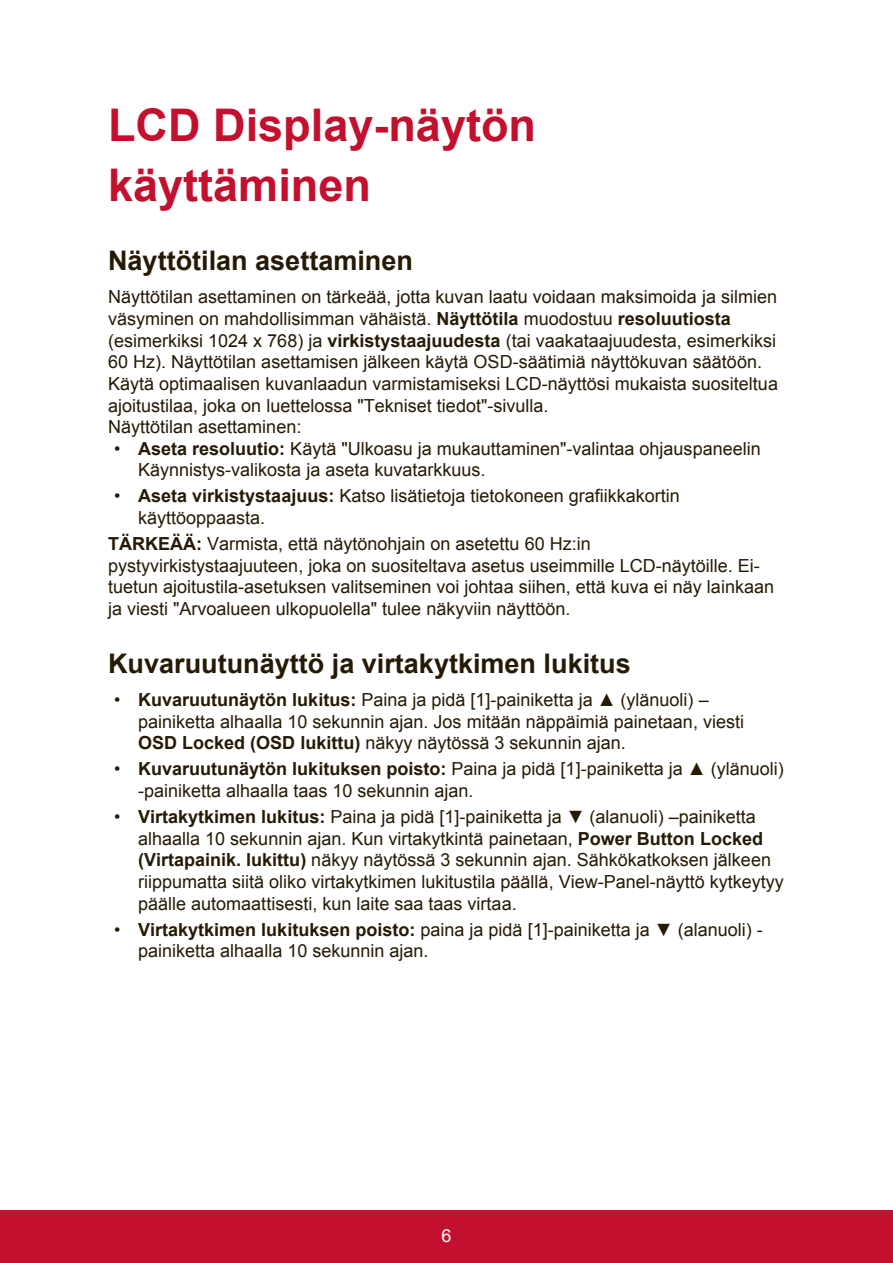
<style>
.page{position:relative;width:893px;height:1263px;background:#fff}
.page>*{position:absolute;margin:0;border:0;box-sizing:border-box;transform-origin:0 0}
.t1{font:700 45px/59.8px "Arial";color:#c3102f}
.t2{font:700 27px "Arial";color:#251a05}
.t3{font:18px/21.6px "Arial";color:#251a05}
.t4{font:18px "Arial";color:#fff}
.s1{font-weight:700}
</style>
<div class="page">
<div style="left:0;top:1210px;width:892px;height:53px;background:#c3102f"></div>
<h1 class="t1" style="left:108px;top:96px;width:429px">LCD Display-näytön käyttäminen</h1>
<h2 class="t2" style="left:108px;top:242px;width:306px">Näyttötilan asettaminen</h2>
<p class="t3" style="left:108px;top:286px;width:671px">Näyttötilan asettaminen on tärkeää, jotta kuvan laatu voidaan maksimoida ja silmien väsyminen on mahdollisimman vähäistä. <span class="s1">Näyttötila</span> muodostuu <span class="s1">resoluutiosta </span>(esimerkiksi 1024 x 768) ja <span class="s1">virkistystaajuudesta</span> (tai vaakataajuudesta, esimerkiksi 60 Hz). Näyttötilan asettamisen jälkeen käytä OSD-säätimiä näyttökuvan säätöön.<br>Käytä optimaalisen kuvanlaadun varmistamiseksi LCD-näyttösi mukaista suositeltua ajoitustilaa, joka on luettelossa "Tekniset tiedot"-sivulla.<br>Näyttötilan asettaminen:</p>
<p class="t3" style="left:138px;top:438px;width:624px;text-indent:-24px">• <span class="s1">Aseta resoluutio:</span> Käytä "Ulkoasu ja mukauttaminen"-valintaa ohjauspaneelin<br>Käynnistys-valikosta ja aseta kuvatarkkuus.</p>
<p class="t3" style="left:138px;top:485px;width:543px;text-indent:-24px">• <span class="s1">Aseta virkistystaajuus:</span> Katso lisätietoja tietokoneen grafiikkakortin käyttöoppaasta.</p>
<p class="t3" style="left:108px;top:533px;width:667px"><span class="s1">TÄRKEÄÄ:</span> Varmista, että näytönohjain on asetettu 60 Hz:in pystyvirkistystaajuuteen, joka on suositeltava asetus useimmille LCD-näytöille. Ei&shy;tuetun ajoitustila-asetuksen valitseminen voi johtaa siihen, että kuva ei näy lainkaan ja viesti "Arvoalueen ulkopuolella" tulee näkyviin näyttöön.</p>
<h2 class="t2" style="left:108px;top:645px;width:524px">Kuvaruutunäyttö ja virtakytkimen lukitus</h2>
<p class="t3" style="left:138px;top:689px;width:607px;text-indent:-24px">• <span class="s1">Kuvaruutunäytön lukitus:</span> Paina ja pidä [1]-painiketta ja ▲ (ylänuoli) – painiketta alhaalla 10 sekunnin ajan. Jos mitään näppäimiä painetaan, viesti<br><span class="s1">OSD Locked (OSD lukittu)</span> näkyy näytössä 3 sekunnin ajan.</p>
<p class="t3" style="left:138px;top:758px;width:646px;text-indent:-24px">• <span class="s1">Kuvaruutunäytön lukituksen poisto:</span> Paina ja pidä [1]-painiketta ja ▲ (ylänuoli) -painiketta alhaalla taas 10 sekunnin ajan.</p>
<p class="t3" style="left:138px;top:806px;width:647px;text-indent:-24px">• <span class="s1">Virtakytkimen lukitus:</span> Paina ja pidä [1]-painiketta ja ▼ (alanuoli) –painiketta alhaalla 10 sekunnin ajan. Kun virtakytkintä painetaan, <span class="s1">Power Button Locked (Virtapainik. lukittu)</span> näkyy näytössä 3 sekunnin ajan. Sähkökatkoksen jälkeen riippumatta siitä oliko virtakytkimen lukitustila päällä, View-Panel-näyttö kytkeytyy päälle automaattisesti, kun laite saa taas virtaa.</p>
<p class="t3" style="left:138px;top:918px;width:626px;text-indent:-24px">• <span class="s1">Virtakytkimen lukituksen poisto:</span> paina ja pidä [1]-painiketta ja ▼ (alanuoli) - painiketta alhaalla 10 sekunnin ajan.</p>
<p class="t4" style="left:441px;top:1223px;width:12px">6</p>
</div>
